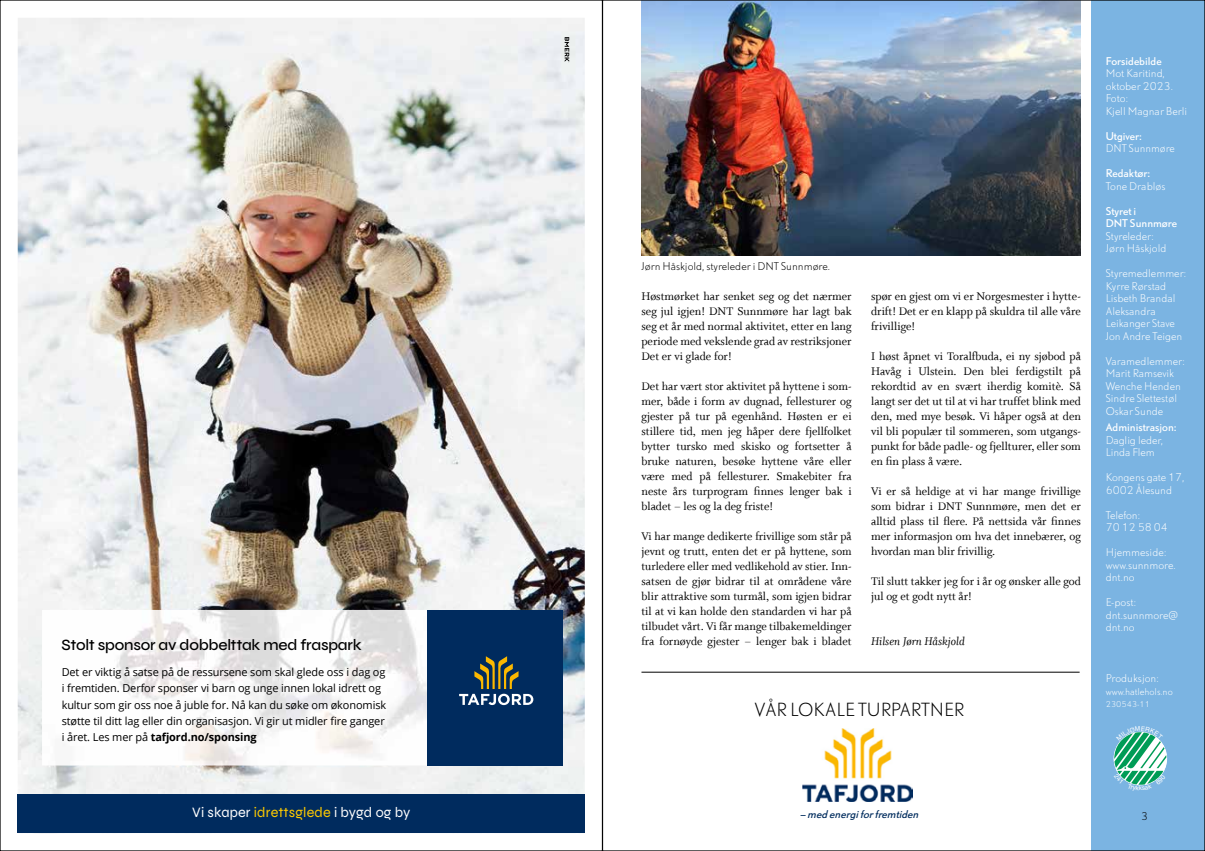
<style>
.page{position:relative;width:1205px;height:851px;background:#fff}
.page>*{position:absolute;margin:0;border:0;box-sizing:border-box;transform-origin:0 0}
.t1{font:300 16.88px "DTL Nobel TOT";color:#000}
.t2{font:500 15.75px "Syne";letter-spacing:-.015em;color:#000}
.t3{font:14.38px "Syne";letter-spacing:.01em;color:#fff}
.t4{font:12.5px/15px "Whitman Roman LF";color:#000;text-align:justify}
.t5{font:12.5px "Whitman Italic LF";color:#000}
.t6{font:11px/16.4px "Open Sans";letter-spacing:-.01em;color:#000}
.t7{font:300 10px/12.5px "DTL Nobel TOT";color:#fff}
.t8{font:10px/12.5px "DTL Nobel TOT";color:#fff}
.t9{font:300 10px "DTL Nobel TOT";color:#000}
.t10{font:italic 10px "DTL Nobel TOT";color:#022d5e}
.t11{font:300 8.75px "DTL Nobel TOT";color:#fff}
.t12{font:300 7.5px "DTL Nobel TOT";color:#fff}
.s1{font-weight:700}
.s2{color:#feca00}
</style>
<div class="page">
<div style="left:1091px;top:0;width:114px;height:850px;background:#7bb4e2"></div>
<img style="left:641px;top:2px;width:440px;height:253px">
<img style="left:802px;top:728px;width:111px;height:72px">
<hr style="left:641px;top:671px;width:438px;height:1px;background:#000">
<img style="left:18px;top:18px;width:567px;height:776px">
<img style="left:42px;top:610px;width:385px;height:155px">
<div style="left:427px;top:610px;width:135px;height:155px;background:#002b5e"></div>
<svg style="left:459px;top:656px;width:74px;height:49px"></svg>
<svg style="left:565px;top:37px;width:4px;height:25px"></svg>
<div style="left:18px;top:794px;width:567px;height:39px;background:#002b5e"></div>
<svg style="left:1114px;top:731px;width:52px;height:55px"></svg>
<p class="t9" style="left:641px;top:260px;width:190px">Jørn Håskjold, styreleder i DNT Sunnmøre.</p>
<p class="t4" style="left:871px;top:289px;width:211px">spør en gjest om vi er Norgesmester i hytte&shy;drift! Det er en klapp på skuldra til alle våre frivillige!</p>
<p class="t4" style="left:871px;top:349px;width:211px">I høst åpnet vi Toralfbuda, ei ny sjøbod på Havåg i Ulstein. Den blei ferdigstilt på rekordtid av en svært iherdig komitè. Så langt ser det ut til at vi har truffet blink med den, med mye besøk. Vi håper også at den vil bli populær til sommeren, som utgangs&shy;punkt for både padle- og fjellturer, eller som en fin plass å være.</p>
<p class="t4" style="left:871px;top:484px;width:211px">Vi er så heldige at vi har mange frivillige som bidrar i DNT Sunnmøre, men det er alltid plass til flere. På nettsida vår finnes mer informasjon om hva det innebærer, og hvordan man blir frivillig.</p>
<p class="t4" style="left:871px;top:574px;width:211px">Til slutt takker jeg for i år og ønsker alle god jul og et godt nytt år!</p>
<p class="t4" style="left:641px;top:289px;width:212px">Høstmørket har senket seg og det nærmer seg jul igjen! DNT Sunnmøre har lagt bak seg et år med normal aktivitet, etter en lang periode med vekslende grad av restriksjoner Det er vi glade for!</p>
<p class="t4" style="left:641px;top:379px;width:212px">Det har vært stor aktivitet på hyttene i som&shy;mer, både i form av dugnad, fellesturer og gjester på tur på egenhånd. Høsten er ei stillere tid, men jeg håper dere fjellfolket bytter tursko med skisko og fortsetter å bruke naturen, besøke hyttene våre eller være med på fellesturer. Smakebiter fra -neste års turprogram finnes lenger bak i bladet – les og la deg friste!</p>
<p class="t4" style="left:641px;top:529px;width:212px">Vi har mange dedikerte frivillige som står på jevnt og trutt, enten det er på hyttene, som turledere eller med vedlikehold av stier. Inn&shy;satsen de gjør bidrar til at områdene våre blir attraktive som turmål, som igjen bidrar til at vi kan holde den standarden vi har på tilbudet vårt. Vi får mange tilbakemeldinger fra fornøyde gjester – lenger bak i bladet</p>
<p class="t2" style="left:62px;top:634px;width:301px">Stolt sponsor av dobbelttak med fraspark</p>
<p class="t5" style="left:871px;top:634px;width:95px">Hilsen Jørn Håskjold</p>
<p class="t6" style="left:62px;top:663px;width:326px">Det er viktig å satse på de ressursene som skal glede oss i dag og i fremtiden. Derfor sponser vi barn og unge innen lokal idrett og kultur som gir oss noe å juble for. Nå kan du søke om økonomisk støtte til ditt lag eller din organisasjon. Vi gir ut midler fire ganger i året. Les mer på <span class="s1">tafjord.no/sponsing</span></p>
<h1 class="t1" style="left:755px;top:698px;width:211px">VÅR LOKALE TURPARTNER</h1>
<p class="t8" style="left:1106px;top:54px;width:57px">Forsidebilde</p>
<p class="t7" style="left:1106px;top:67px;width:83px">Mot Karitind, oktober 2023.<br>Foto:<br>Kjell Magnar Berli</p>
<p class="t8" style="left:1106px;top:129px;width:38px">Utgiver:</p>
<p class="t7" style="left:1106px;top:142px;width:71px">DNT Sunnmøre</p>
<p class="t8" style="left:1106px;top:167px;width:46px">Redaktør:</p>
<p class="t7" style="left:1106px;top:180px;width:61px">Tone Drabløs</p>
<p class="t8" style="left:1106px;top:204px;width:73px">Styret i<br>DNT Sunnmøre</p>
<p class="t7" style="left:1106px;top:230px;width:62px">Styreleder:<br>Jørn Håskjold</p>
<p class="t7" style="left:1106px;top:267px;width:82px">Styremedlemmer:<br>Kyrre Rørstad<br>Lisbeth Brandal<br>Aleksandra<br>Leikanger Stave<br>Jon Andre Teigen</p>
<p class="t7" style="left:1106px;top:355px;width:80px">Varamedlemmer:<br>Marit Ramsevik<br>Wenche Henden<br>Sindre Slettestøl<br>Oskar Sunde</p>
<p class="t8" style="left:1106px;top:420px;width:72px">Administrasjon:</p>
<p class="t7" style="left:1106px;top:433px;width:59px">Daglig leder,<br>Linda Flem</p>
<p class="t7" style="left:1106px;top:471px;width:80px">Kongens gate 17,<br>6002 Ålesund</p>
<p class="t7" style="left:1106px;top:508px;width:63px">Telefon:<br>70 12 58 04</p>
<p class="t7" style="left:1106px;top:546px;width:71px">Hjemmeside: www.sunnmore. dnt.no</p>
<p class="t7" style="left:1106px;top:596px;width:74px">E-post: dnt.sunnmore@ dnt.no</p>
<p class="t7" style="left:1106px;top:672px;width:54px">Produksjon:</p>
<p class="t11" style="left:1106px;top:685px;width:69px">www.hatlehols.no</p>
<p class="t12" style="left:1106px;top:699px;width:46px">230543-11</p>
<p class="t3" style="left:192px;top:803px;width:220px">Vi skaper <span class="s2">idrettsglede</span> i bygd og by</p>
<p class="t9" style="left:1141px;top:809px;width:8px">3</p>
<p class="t10" style="left:800px;top:807px;width:123px">–med energiforfremtiden</p>
</div>
